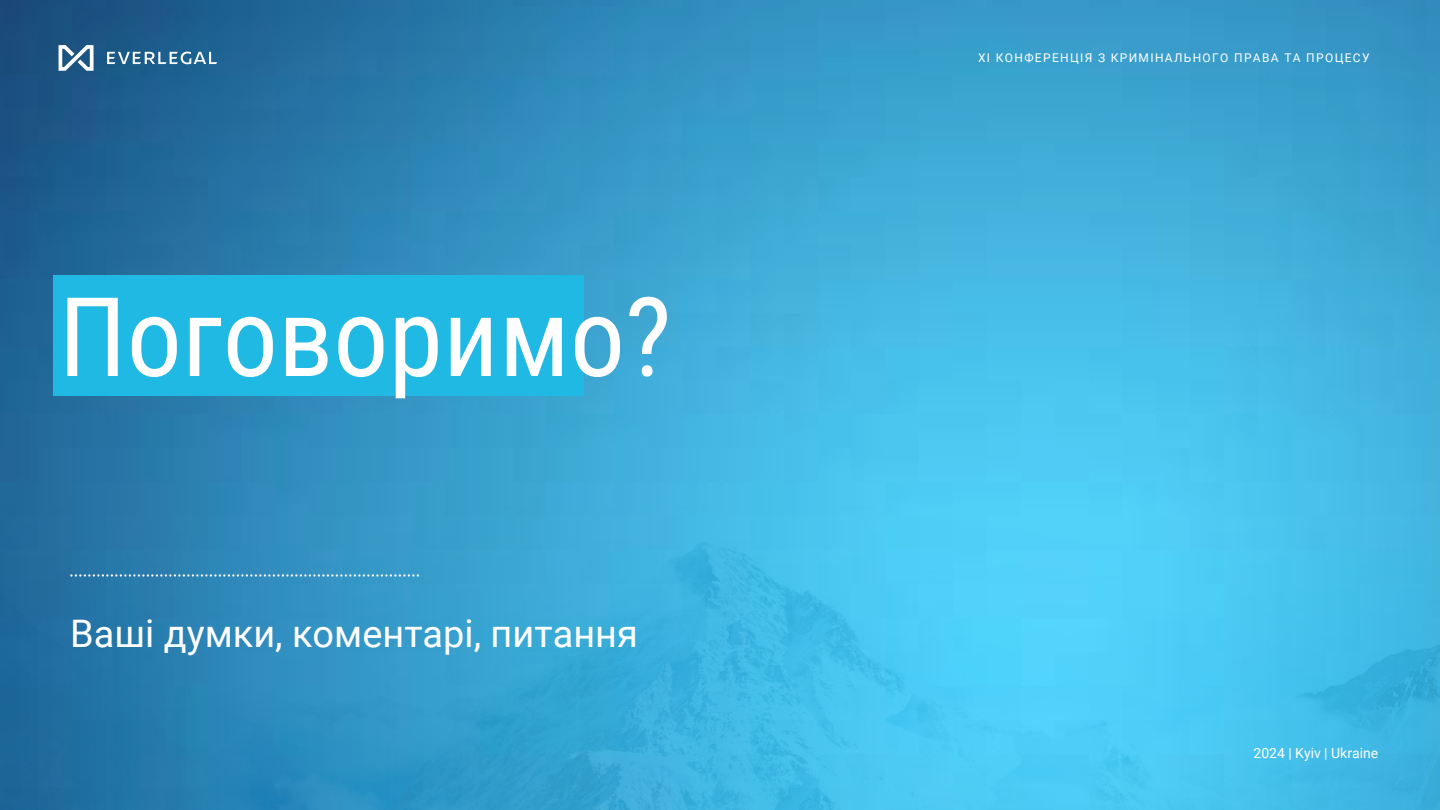
<style>
.page{position:relative;width:1440px;height:810px;background:#fff}
.page>*{position:absolute;margin:0;border:0;box-sizing:border-box;transform-origin:0 0}
.t1{font:110px "Roboto Condensed";color:#fff}
.t2{font:38px "Roboto";color:#fff}
.t3{font:14px "Roboto";color:#fff}
.t4{font:12px "Roboto";letter-spacing:.11em;color:#fff}
</style>
<div class="page">
<img style="left:0;top:0;width:1440px;height:810px">
<div style="left:53px;top:275px;width:531px;height:121px;background:#20b9e4"></div>
<svg style="left:70px;top:574px;width:349px;height:3px"></svg>
<svg style="left:107px;top:52px;width:110px;height:12px"></svg>
<svg style="left:59px;top:45px;width:35px;height:26px"></svg>
<h1 class="t1" style="left:58px;top:274px;width:614px">Поговоримо?</h1>
<h2 class="t2" style="left:70px;top:612px;width:569px">Ваші думки, коментарі, питання</h2>
<p class="t4" style="left:978px;top:51px;width:393px">XI КОНФЕРЕНЦІЯ З КРИМІНАЛЬНОГО ПРАВА ТА ПРОЦЕСУ</p>
<p class="t3" style="left:1254px;top:745px;width:126px">2024 | Kyiv | Ukraine</p>
</div>
